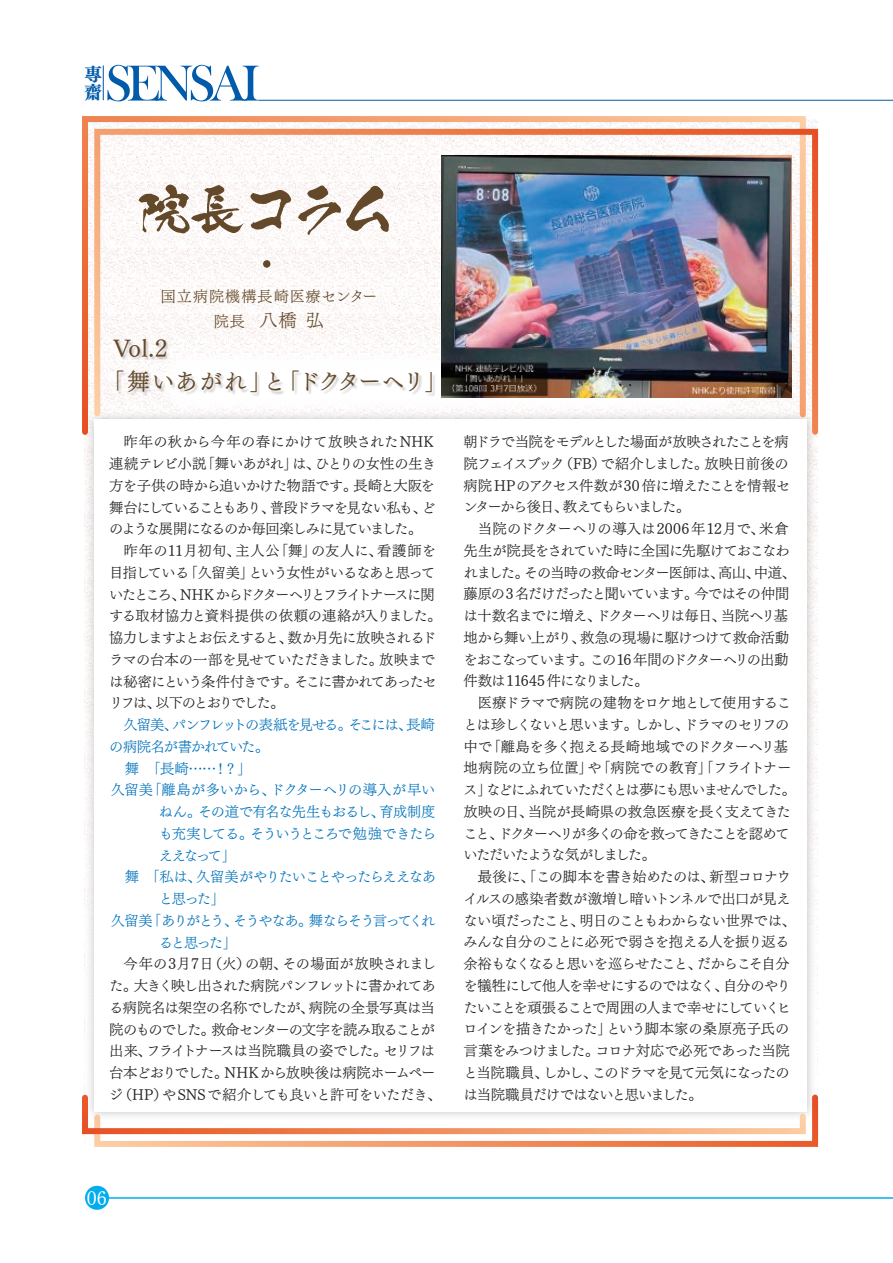
<style>
.page{position:relative;width:893px;height:1263px;background:#fff}
.page>*{position:absolute;margin:0;border:0;box-sizing:border-box;transform-origin:0 0}
.t1{font:55.35px "FOT Kso Furaibou";color:#634929}
.t2{font:22.8px/32.5px "UD Mincho Pro M";letter-spacing:.005em;color:#634929}
.t3{font:18px "UD Mincho Pro L";color:#634929}
.t4{font:18px "UD Mincho Pro L";color:#fff}
.t5{font:18px/18px "UD Mincho Pro B";color:#015aaa}
.t6{font:15px "UD Mincho Pro L";letter-spacing:.075em;color:#634929}
.t7{font:14.25px/21.8px "UD Mincho Pro L";letter-spacing:-.055em;color:#231f20}
.t8{font:14.25px/21.8px "UD Mincho Pro L";letter-spacing:-.075em;color:#231f20}
.t9{font:14.25px "UD Mincho Pro L";letter-spacing:-.085em;color:#0072bc}
.t10{font:14.25px/21.8px "UD Mincho Pro L";letter-spacing:-.085em;color:#231f20}
.t11{font:14.25px "UD Mincho Pro L";letter-spacing:-.035em;color:#231f20}
.t12{font:14.25px "UD Mincho Pro L";letter-spacing:-.155em;color:#231f20}
.t13{font:14.25px "UD Mincho Pro L";letter-spacing:-.11em;color:#231f20}
.t14{font:14.25px "UD Mincho Pro L";letter-spacing:-.125em;color:#0072bc}
.t15{font:14.25px "UD Mincho Pro L";letter-spacing:-.08em;color:#231f20}
.t16{font:14.25px "UD Mincho Pro L";letter-spacing:-.095em;color:#231f20}
.t17{font:14.25px "UD Mincho Pro L";letter-spacing:.04em;color:#231f20}
.t18{font:14.25px "UD Mincho Pro L";letter-spacing:-.02em;color:#231f20}
.t19{font:14.25px "UD Mincho Pro L";letter-spacing:-.005em;color:#0072bc}
.t20{font:14.25px "UD Mincho Pro L";letter-spacing:.02em;color:#231f20}
.t21{font:14.25px "UD Mincho Pro L";letter-spacing:-.05em;color:#0072bc}
.t22{font:14.25px "UD Mincho Pro L";letter-spacing:-.13em;color:#231f20}
.s1{font-size:52.65px}
.s2{font-size:15px}
</style>
<div class="page">
<div style="left:85px;top:1186px;width:24px;height:24px;background:#00aeef;border-radius:50%"></div>
<hr style="left:109px;top:1197px;width:784px;height:2px;background:#00aeef">
<img style="left:84px;top:438px;width:734px;height:653px">
<div style="left:94px;top:419px;width:713px;height:692px;background:#fff"></div>
<svg style="left:82px;top:116px;width:727px;height:322px"></svg>
<svg style="left:91px;top:126px;width:728px;height:312px"></svg>
<svg style="left:82px;top:1091px;width:737px;height:56px"></svg>
<img style="left:442px;top:156px;width:350px;height:242px">
<hr style="left:259px;top:100px;width:634px;height:1px;background:#015aaa">
<svg style="left:107px;top:65px;width:152px;height:36px"></svg>
<hr style="left:103px;top:66px;width:1px;height:34px;background:#015aaa">
<p class="t5" style="left:84px;top:65px;width:19px">專齋</p>
<h1 class="t1" style="left:136px;top:179px;width:263px"><span class="s1">院長</span>コラム</h1>
<p class="t6" style="left:161px;top:285px;width:218px">国立病院機構長崎医療センター</p>
<p class="t3" style="left:214px;top:306px;width:112px"><span class="s2">院長</span> 八橋 弘</p>
<h2 class="t2" style="left:102px;top:332px;width:347px;text-indent:11px">Vol.2<br>「舞いあがれ」と「ドクターヘリ」</h2>
<p class="t20" style="left:123px;top:431px;width:312px">昨年の秋から今年の春にかけて放映されたNHK</p>
<p class="t11" style="left:109px;top:453px;width:328px">連続テレビ小説「舞いあがれ」は、ひとりの女性の生き</p>
<p class="t11" style="left:109px;top:474px;width:327px">方を子供の時から追いかけた物語です。長崎と大阪を</p>
<p class="t13" style="left:109px;top:496px;width:328px">舞台にしていることもあり、普段ドラマを見ない私も、ど</p>
<p class="t16" style="left:109px;top:518px;width:315px">のような展開になるのか毎回楽しみに見ていました。</p>
<p class="t17" style="left:123px;top:539px;width:314px">昨年の11月初旬、主人公「舞」の友人に、看護師を</p>
<p class="t7" style="left:109px;top:561px;width:328px">目指している「久留美」という女性がいるなあと思って</p>
<p class="t12" style="left:109px;top:583px;width:327px">いたところ、NHK からドクターヘリとフライトナースに関</p>
<p class="t18" style="left:109px;top:605px;width:334px">する取材協力と資料提供の依頼の連絡が入りました。</p>
<p class="t8" style="left:109px;top:626px;width:329px">協力しますよとお伝えすると、数か月先に放映されるド</p>
<p class="t7" style="left:109px;top:648px;width:327px">ラマの台本の一部を見せていただきました。放映まで</p>
<p class="t15" style="left:109px;top:670px;width:329px">は秘密にという条件付きです。そこに書かれてあったセ</p>
<p class="t22" style="left:109px;top:692px;width:177px">リフは、以下のとおりでした。</p>
<p class="t9" style="left:123px;top:713px;width:313px">久留美、パンフレットの表紙を見せる。そこには、長崎</p>
<p class="t9" style="left:109px;top:735px;width:161px">の病院名が書かれていた。</p>
<p class="t9" style="left:111px;top:757px;width:142px">　舞　「長崎……！？」</p>
<p class="t19" style="left:111px;top:779px;width:326px">久留美「離島が多いから、ドクターヘリの導入が早い</p>
<p class="t21" style="left:159px;top:800px;width:278px">ねん。その道で有名な先生もおるし、育成制度</p>
<p class="t9" style="left:159px;top:822px;width:279px">も充実してる。そういうところで勉強できたら</p>
<p class="t9" style="left:159px;top:844px;width:79px">ええなって」</p>
<p class="t9" style="left:111px;top:866px;width:327px">　舞　「私は、久留美がやりたいことやったらええなあ</p>
<p class="t9" style="left:159px;top:887px;width:68px">と思った」</p>
<p class="t14" style="left:111px;top:909px;width:326px">久留美「ありがとう、そうやなあ。舞ならそう言ってくれ</p>
<p class="t9" style="left:159px;top:931px;width:80px">ると思った」</p>
<p class="t7" style="left:109px;top:952px;width:334px;text-indent:14px">今年の3月7日（火）の朝、その場面が放映されました。大きく映し出された病院パンフレットに書かれてある病院名は架空の名称でしたが、病院の全景写真は当院のものでした。救命センターの文字を読み取ることが出来、フライトナースは当院職員の姿でした。セリフは台本どおりでした。NHK から放映後は病院ホームページ（HP）やSNSで紹介しても良いと許可をいただき、</p>
<p class="t10" style="left:463px;top:430px;width:329px">朝ドラで当院をモデルとした場面が放映されたことを病院フェイスブック（FB）で紹介しました。放映日前後の病院HPのアクセス件数が 30倍に増えたことを情報センターから後日、教えてもらいました。</p>
<p class="t7" style="left:463px;top:517px;width:334px;text-indent:14px">当院のドクターヘリの導入は2006年12月で、米倉先生が院長をされていた時に全国に先駆けておこなわれました。その当時の救命センター医師は、高山、中道、藤原の3 名だけだったと聞いています。今ではその仲間は十数名までに増え、ドクターヘリは毎日、当院ヘリ基地から舞い上がり、救急の現場に駆けつけて救命活動をおこなっています。この16年間のドクターヘリの出動件数は11645 件になりました。</p>
<p class="t8" style="left:463px;top:691px;width:334px;text-indent:14px">医療ドラマで病院の建物をロケ地として使用することは珍しくないと思います。しかし、ドラマのセリフの中で「離島を多く抱える長崎地域でのドクターヘリ基地病院の立ち位置」や「病院での教育」「フライトナース」などにふれていただくとは夢にも思いませんでした。放映の日、当院が長崎県の救急医療を長く支えてきたこと、ドクターヘリが多くの命を救ってきたことを認めていただいたような気がしました。</p>
<p class="t7" style="left:463px;top:865px;width:334px;text-indent:14px">最後に、「この脚本を書き始めたのは、新型コロナウイルスの感染者数が激増し暗いトンネルで出口が見えない頃だったこと、明日のこともわからない世界では、みんな自分のことに必死で弱さを抱える人を振り返る余裕もなくなると思いを巡らせたこと、だからこそ自分を犠牲にして他人を幸せにするのではなく、自分のやりたいことを頑張ることで周囲の人まで幸せにしていくヒロインを描きたかった」という脚本家の桑原亮子氏の言葉をみつけました。コロナ対応で必死であった当院と当院職員、しかし、このドラマを見て元気になったのは当院職員だけではないと思いました。</p>
<p class="t4" style="left:87px;top:1184px;width:21px">06</p>
</div>
